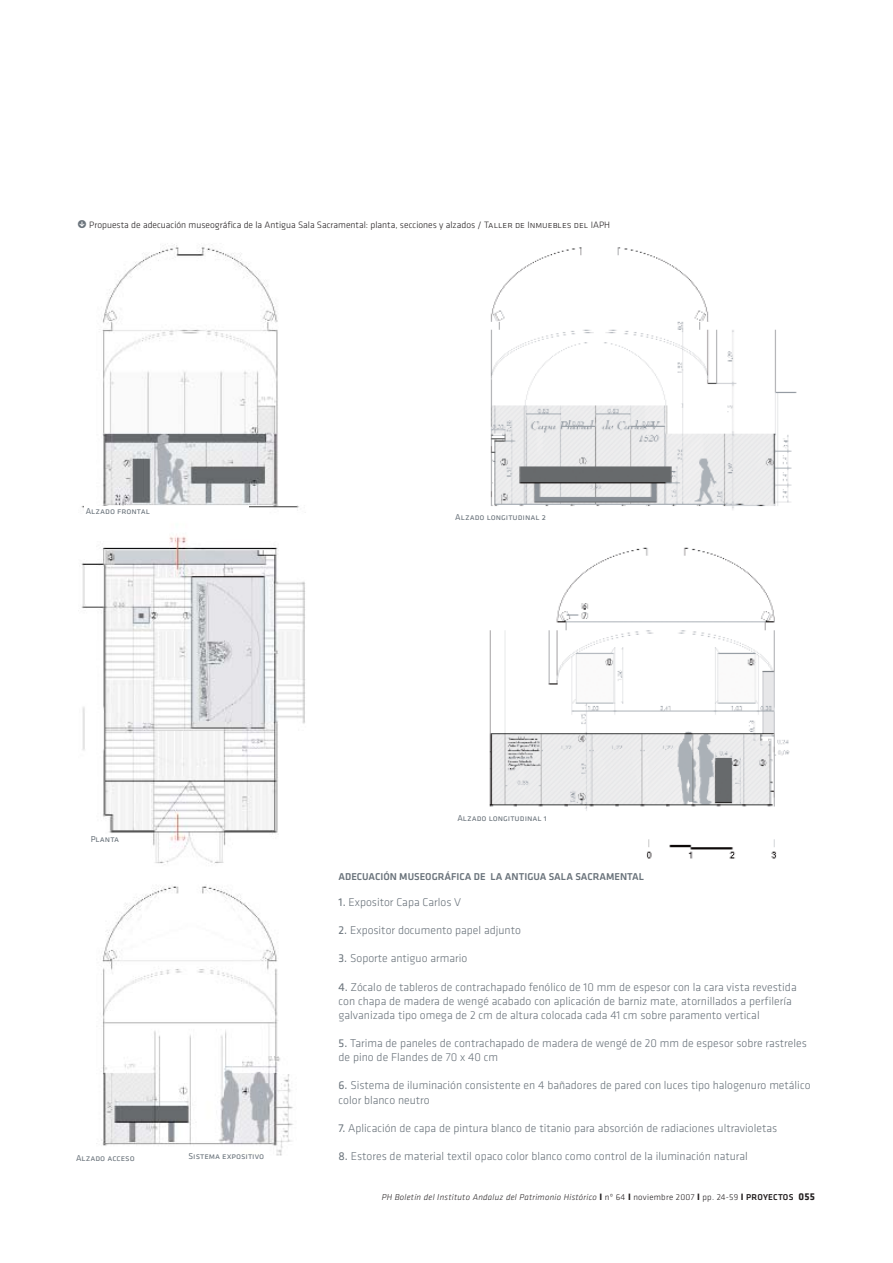
<style>
.page{position:relative;width:893px;height:1263px;background:#fff}
.page>*{position:absolute;margin:0;border:0;box-sizing:border-box;transform-origin:0 0}
.t1{font:300 11.7px/14.1px "Klavika";color:#6a737b}
.t2{font:10.35px "Klavika Medium Caps";color:#6a737b}
.t3{font:300 9.6px "Klavika";color:#231f20}
.t4{font:italic 300 8.85px "Klavika";letter-spacing:.03em;color:#231f20}
.t5{font:8.85px "Klavika Regular Caps";color:#6a737b}
.s1{font-family:"Klavika Medium Arrows";font-weight:400;font-size:11.7px;color:#6a737b}
.s2{font-family:"Klavika Light Caps";font-weight:400}
.s3{font-weight:400}
.s4{font-weight:700;font-style:normal;font-size:9.6px}
.s5{font-style:normal}
.s6{font-weight:500;font-style:normal}
.s7{font-weight:700;font-style:normal;font-size:10.35px}
</style>
<div class="page">
<img style="left:489px;top:247px;width:308px;height:612px">
<img style="left:81px;top:243px;width:225px;height:913px">
<div style="left:84px;top:506px;width:164px;height:14px;background:#fff"></div>
<div style="left:454px;top:512px;width:96px;height:15px;background:#fff"></div>
<div style="left:89px;top:834px;width:41px;height:15px;background:#fff"></div>
<div style="left:456px;top:813px;width:96px;height:15px;background:#fff"></div>
<div style="left:75px;top:1153px;width:68px;height:15px;background:#fff"></div>
<p class="t3" style="left:77px;top:221px;width:534px"><span class="s1">X</span> Propuesta de adecuación museográfica de la Antigua Sala Sacramental: planta, secciones y alzados <span class="s2">/ Taller de Inmuebles del IAPH</span></p>
<p class="t5" style="left:86px;top:506px;width:66px">Alzado frontal</p>
<p class="t5" style="left:455px;top:512px;width:92px">Alzado longitudinal 2</p>
<p class="t5" style="left:91px;top:834px;width:30px">Planta</p>
<p class="t5" style="left:76px;top:1153px;width:60px">Alzado acceso</p>
<p class="t5" style="left:189px;top:1151px;width:77px">Sistema expositivo</p>
<p class="t5" style="left:457px;top:813px;width:91px">Alzado longitudinal 1</p>
<p class="t2" style="left:339px;top:871px;width:307px">ADECUACIÓN MUSEOGRÁFICA DE LA ANTIGUA SALA SACRAMENTAL</p>
<p class="t1" style="left:339px;top:896px;width:124px"><span class="s3">1.</span> Expositor Capa Carlos V</p>
<p class="t1" style="left:339px;top:924px;width:184px"><span class="s3">2.</span> Expositor documento papel adjunto</p>
<p class="t1" style="left:339px;top:953px;width:130px"><span class="s3">3.</span> Soporte antiguo armario</p>
<p class="t1" style="left:339px;top:981px;width:460px"><span class="s3">4.</span> Zócalo de tableros de contrachapado fenólico de 10 mm de espesor con la cara vista revestida con chapa de madera de wengé acabado con aplicación de barniz mate, atornillados a perfilería galvanizada tipo omega de 2 cm de altura colocada cada 41 cm sobre paramento vertical</p>
<p class="t1" style="left:339px;top:1037px;width:470px"><span class="s3">5.</span> Tarima de paneles de contrachapado de madera de wengé de 20 mm de espesor sobre rastreles de pino de Flandes de 70 x 40 cm</p>
<p class="t1" style="left:339px;top:1080px;width:473px"><span class="s3">6.</span> Sistema de iluminación consistente en 4 bañadores de pared con luces tipo halogenuro metálico color blanco neutro</p>
<p class="t1" style="left:339px;top:1122px;width:440px"><span class="s3">7.</span> Aplicación de capa de pintura blanco de titanio para absorción de radiaciones ultravioletas</p>
<p class="t1" style="left:339px;top:1150px;width:411px"><span class="s3">8.</span> Estores de material textil opaco color blanco como control de la iluminación natural</p>
<p class="t4" style="left:382px;top:1194px;width:435px">PH Boletín del Instituto Andaluz del Patrimonio Histórico <span class="s4">I</span> <span class="s5">nº 64</span> <span class="s4">I</span> <span class="s5">noviembre 2007</span> <span class="s4">I</span> <span class="s5">pp. 24-59</span> <span class="s4">I</span> <span class="s6">PROYECTOS</span> <span class="s7">055</span></p>
</div>
